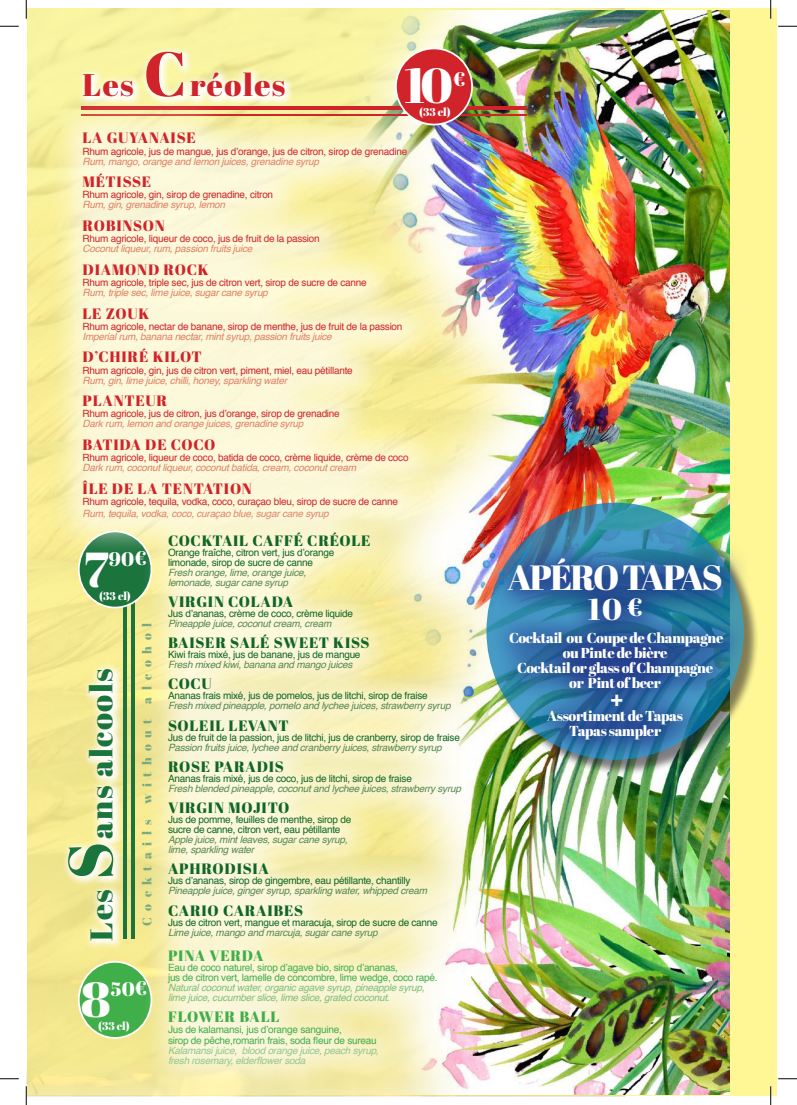
<style>
.page{position:relative;width:797px;height:1105px;background:#fff}
.page>*{position:absolute;margin:0;border:0;box-sizing:border-box;transform-origin:0 0}
.t1{font:49.12px "Abril Fatface";color:#fff}
.t2{font:35px "Abril Fatface";letter-spacing:-.055em;color:#fff}
.t3{font:31.25px "Abril Fatface";letter-spacing:.05em;color:#1c743d}
.t4{font:31.25px "Abril Fatface";letter-spacing:.05em;color:#d1232a}
.t5{font:30px "Abril Fatface";color:#fff}
.t6{font:700 21.25px "Helvetica";color:#fff}
.t7{font:19.62px "Abril Fatface";color:#fff}
.t8{font:15px "Abril Fatface";letter-spacing:.05em;color:#106626}
.t9{font:15px "Abril Fatface";letter-spacing:.05em;color:#d1232a}
.t10{font:15px "Abril Fatface";letter-spacing:.05em;color:#40ae49}
.t11{font:15px "Abril Fatface";letter-spacing:.02em;color:#d1232a}
.t12{font:14.38px/15px "Abril Fatface";letter-spacing:-.025em;color:#fff;text-align:center}
.t13{font:12.5px "Abril Fatface";letter-spacing:.52em;color:#77a780}
.t14{font:11.25px "Abril Fatface";letter-spacing:-.005em;color:#fff}
.t15{font:10px "Helvetica";letter-spacing:-.025em;color:#d1232a}
.t16{font:10px/10px "Helvetica";letter-spacing:-.025em;color:#106626}
.t17{font:italic 10px/10px "Helvetica";letter-spacing:-.025em;color:#578853}
.t18{font:italic 10px "Helvetica";letter-spacing:-.025em;color:#e18066}
.t19{font:10px/10px "Helvetica";letter-spacing:-.025em;color:#40ae49}
.t20{font:italic 10px/10px "Helvetica";letter-spacing:-.025em;color:#7fc077}
.t21{font:italic 10px/10px "Helvetica";letter-spacing:-.025em;color:#92c889}
.s1{font-size:62.5px}
.s2{font-size:25px}
</style>
<div class="page">
<div style="left:27px;top:9px;width:750px;height:1087px;background:#fff695"></div>
<img style="left:26px;top:11px;width:703px;height:1083px">
<svg style="left:76px;top:44px;width:220px;height:54px;fill:#f9f5a5"></svg>
<hr style="left:82px;top:106px;width:444px;height:4px;background:#d1232a">
<hr style="left:82px;top:114px;width:444px;height:2px;background:#d1232a">
<div style="left:396px;top:48px;width:76px;height:77px;background:#d1232a;border-radius:50%"></div>
<div style="left:395px;top:48px;width:78px;height:77px;border:2px solid #fff;border-radius:50%"></div>
<svg style="left:61px;top:662px;width:63px;height:289px"></svg>
<hr style="left:123px;top:598px;width:4px;height:340px;background:#1c743d">
<hr style="left:131px;top:598px;width:4px;height:340px;background:#1c743d">
<div style="left:79px;top:531px;width:72px;height:76px;background:#1c743d;border-radius:50%"></div>
<div style="left:78px;top:530px;width:74px;height:78px;border:2px solid #fff;border-radius:50%"></div>
<div style="left:488px;top:505px;width:271px;height:270px;background:#231f20;opacity:.75"></div>
<svg style="left:486px;top:503px;width:257px;height:257px;background:#3d8daa"></svg>
<img style="left:493px;top:535px;width:258px;height:234px">
<div style="left:48px;top:98px;width:399px;height:460px;background:#fff;opacity:.66"></div>
<div style="left:79px;top:962px;width:72px;height:76px;background:#40ae49;border-radius:50%"></div>
<div style="left:78px;top:961px;width:74px;height:78px;border:2px solid #fff;border-radius:50%"></div>
<div style="left:140px;top:505px;width:353px;height:591px;background:#fff;opacity:.7"></div>
<svg style="left:0;top:25px;width:19px;height:2px"></svg>
<svg style="left:778px;top:25px;width:19px;height:2px"></svg>
<svg style="left:0;top:1078px;width:19px;height:1px"></svg>
<svg style="left:778px;top:1078px;width:19px;height:1px"></svg>
<svg style="left:25px;top:0;width:2px;height:19px"></svg>
<svg style="left:25px;top:1086px;width:2px;height:19px"></svg>
<svg style="left:770px;top:0;width:1px;height:19px"></svg>
<svg style="left:770px;top:1086px;width:1px;height:19px"></svg>
<h3 class="t4" style="left:83px;top:63px;width:204px">Les <span class="s1">C</span>réoles</h3>
<h1 class="t1" style="left:404px;top:51px;width:50px">10</h1>
<h3 class="t7" style="left:453px;top:65px;width:14px">€</h3>
<p class="t14" style="left:419px;top:104px;width:33px">(33 cl)</p>
<h3 class="t9" style="left:83px;top:128px;width:115px">LA GUYANAISE</h3>
<p class="t15" style="left:83px;top:144px;width:326px">Rhum agricole, jus de mangue, jus d’orange, jus de citron, sirop de grenadine</p>
<p class="t18" style="left:83px;top:153px;width:238px">Rum, mango, orange and lemon juices, grenadine syrup</p>
<h3 class="t9" style="left:83px;top:171px;width:70px">MÉTISSE</h3>
<p class="t15" style="left:83px;top:187px;width:192px">Rhum agricole, gin, sirop de grenadine, citron</p>
<p class="t18" style="left:83px;top:197px;width:144px">Rum, gin, grenadine syrup, lemon</p>
<h3 class="t9" style="left:83px;top:215px;width:84px">ROBINSON</h3>
<p class="t15" style="left:83px;top:231px;width:238px">Rhum agricole, liqueur de coco, jus de fruit de la passion</p>
<p class="t18" style="left:83px;top:241px;width:171px">Coconut liqueur, rum, passion fruits juice</p>
<h3 class="t9" style="left:83px;top:259px;width:128px">DIAMOND ROCK</h3>
<p class="t15" style="left:83px;top:275px;width:285px">Rhum agricole, triple sec, jus de citron vert, sirop de sucre de canne</p>
<p class="t18" style="left:83px;top:285px;width:187px">Rum, triple sec, lime juice, sugar cane syrup</p>
<h3 class="t9" style="left:83px;top:303px;width:68px">LE ZOUK</h3>
<p class="t15" style="left:83px;top:319px;width:321px">Rhum agricole, nectar de banane, sirop de menthe, jus de fruit de la passion</p>
<p class="t18" style="left:83px;top:328px;width:250px">Imperial rum, banana nectar, mint syrup, passion fruits juice</p>
<h3 class="t9" style="left:83px;top:346px;width:121px">D’CHIRÉ KILOT</h3>
<p class="t15" style="left:83px;top:362px;width:272px">Rhum agricole, gin, jus de citron vert, piment, miel, eau pétillante</p>
<p class="t18" style="left:83px;top:372px;width:206px">Rum, gin, lime juice, chilli, honey, sparkling water</p>
<h3 class="t9" style="left:83px;top:390px;width:86px">PLANTEUR</h3>
<p class="t15" style="left:83px;top:406px;width:259px">Rhum agricole, jus de citron, jus d’orange, sirop de grenadine</p>
<p class="t18" style="left:83px;top:416px;width:222px">Dark rum, lemon and orange juices, grenadine syrup</p>
<h3 class="t11" style="left:83px;top:434px;width:134px">BATIDA DE COCO</h3>
<p class="t15" style="left:83px;top:450px;width:327px">Rhum agricole, liqueur de coco, batida de coco, crème liquide, crème de coco</p>
<p class="t18" style="left:83px;top:460px;width:275px">Dark rum, coconut liqueur, coconut batida, cream, coconut cream</p>
<h3 class="t9" style="left:83px;top:478px;width:171px">ÎLE DE LA TENTATION</h3>
<p class="t15" style="left:83px;top:494px;width:317px">Rhum agricole, tequila, vodka, coco, curaçao bleu, sirop de sucre de canne</p>
<p class="t18" style="left:83px;top:505px;width:248px">Rum, tequila, vodka, coco, curaçao blue, sugar cane syrup</p>
<h1 class="t1" style="left:84px;top:535px;width:27px">7</h1>
<h3 class="t7" style="left:109px;top:545px;width:39px">90€</h3>
<p class="t14" style="left:99px;top:588px;width:33px">(33 cl)</p>
<h3 class="t3" style="left:79px;top:940px;width:274px;rotate:-90deg">Les <span class="s1">S</span>ans alcools</h3>
<p class="t13" style="left:138px;top:926px;width:304px;rotate:-90deg">Cocktails without alcohol</p>
<h1 class="t1" style="left:81px;top:965px;width:31px">8</h1>
<h3 class="t7" style="left:111px;top:975px;width:38px">50€</h3>
<p class="t14" style="left:98px;top:1018px;width:33px">(33 cl)</p>
<h3 class="t8" style="left:168px;top:530px;width:204px">COCKTAIL CAFFÉ CRÉOLE</h3>
<p class="t16" style="left:168px;top:547px;width:168px">Orange fraîche, citron vert, jus d’orange limonade, sirop de sucre de canne</p>
<p class="t17" style="left:168px;top:567px;width:140px">Fresh orange, lime, orange juice, lemonade, sugar cane syrup</p>
<h3 class="t8" style="left:168px;top:591px;width:127px">VIRGIN COLADA</h3>
<p class="t16" style="left:168px;top:609px;width:186px">Jus d’ananas, crème de coco, crème liquide</p>
<p class="t17" style="left:168px;top:618px;width:165px">Pineapple juice, coconut cream, cream</p>
<h3 class="t8" style="left:168px;top:632px;width:203px">BAISER SALÉ SWEET KISS</h3>
<p class="t16" style="left:168px;top:650px;width:194px">Kiwi frais mixé, jus de banane, jus de mangue</p>
<p class="t17" style="left:168px;top:660px;width:186px">Fresh mixed kiwi, banana and mango juices</p>
<h3 class="t8" style="left:168px;top:673px;width:45px">COCU</h3>
<p class="t16" style="left:168px;top:691px;width:261px">Ananas frais mixé, jus de pomelos, jus de litchi, sirop de fraise</p>
<p class="t17" style="left:168px;top:701px;width:284px">Fresh mixed pineapple, pomelo and lychee juices, strawberry syrup</p>
<h3 class="t8" style="left:168px;top:715px;width:122px">SOLEIL LEVANT</h3>
<p class="t16" style="left:168px;top:732px;width:293px">Jus de fruit de la passion, jus de litchi, jus de cranberry, sirop de fraise</p>
<p class="t17" style="left:168px;top:742px;width:275px">Passion fruits juice, lychee and cranberry juices, strawberry syrup</p>
<h3 class="t8" style="left:168px;top:756px;width:117px">ROSE PARADIS</h3>
<p class="t16" style="left:168px;top:774px;width:245px">Ananas frais mixé, jus de coco, jus de litchi, sirop de fraise</p>
<p class="t17" style="left:168px;top:783px;width:294px">Fresh blended pineapple, coconut and lychee juices, strawberry syrup</p>
<h3 class="t8" style="left:168px;top:797px;width:123px">VIRGIN MOJITO</h3>
<p class="t16" style="left:168px;top:815px;width:185px">Jus de pomme, feuilles de menthe, sirop de sucre de canne, citron vert, eau pétillante</p>
<p class="t17" style="left:168px;top:835px;width:181px">Apple juice, mint leaves, sugar cane syrup, lime, sparkling water</p>
<h3 class="t8" style="left:168px;top:858px;width:102px">APHRODISIA</h3>
<p class="t16" style="left:168px;top:876px;width:244px">Jus d’ananas, sirop de gingembre, eau pétillante, chantilly</p>
<p class="t17" style="left:168px;top:886px;width:261px">Pineapple juice, ginger syrup, sparkling water, whipped cream</p>
<h3 class="t8" style="left:168px;top:900px;width:137px">CARIO CARAIBES</h3>
<p class="t16" style="left:168px;top:917px;width:271px">Jus de citron vert, mangue et maracuja, sirop de sucre de canne</p>
<p class="t17" style="left:168px;top:927px;width:211px">Lime juice, mango and marcuja, sugar cane syrup</p>
<h3 class="t10" style="left:168px;top:945px;width:97px">PINA VERDA</h3>
<p class="t19" style="left:168px;top:962px;width:271px">Eau de coco naturel, sirop d’agave bio, sirop d’ananas,<br>jus de citron vert, lamelle de concombre, lime wedge, coco rapé.</p>
<p class="t20" style="left:168px;top:982px;width:258px">Natural coconut water, organic agave syrup, pineapple syrup, lime juice, cucumber slice, lime slice, grated coconut.</p>
<h3 class="t10" style="left:168px;top:1006px;width:113px">FLOWER BALL</h3>
<p class="t19" style="left:168px;top:1024px;width:210px;line-height:11.2px">Jus de kalamansi, jus d’orange sanguine,<br>sirop de pêche,romarin frais, soda fleur de sureau</p>
<p class="t21" style="left:168px;top:1046px;width:212px">Kalamansi juice, blood orange juice, peach syrup, fresh rosemary, elderflower soda</p>
<h2 class="t2" style="left:507px;top:553px;width:217px">APÉRO TAPAS</h2>
<h3 class="t5" style="left:588px;top:588px;width:56px">10<span class="s2">€</span></h3>
<h3 class="t12" style="left:509px;top:629px;width:216px">Cocktail ou Coupe de Champagne ou Pinte de bière<br>Cocktail or glass of Champagne<br>or Pint of beer</h3>
<h3 class="t6" style="left:610px;top:682px;width:14px">+</h3>
<h3 class="t12" style="left:547px;top:708px;width:137px">Assortiment de Tapas<br>Tapas sampler</h3>
</div>
